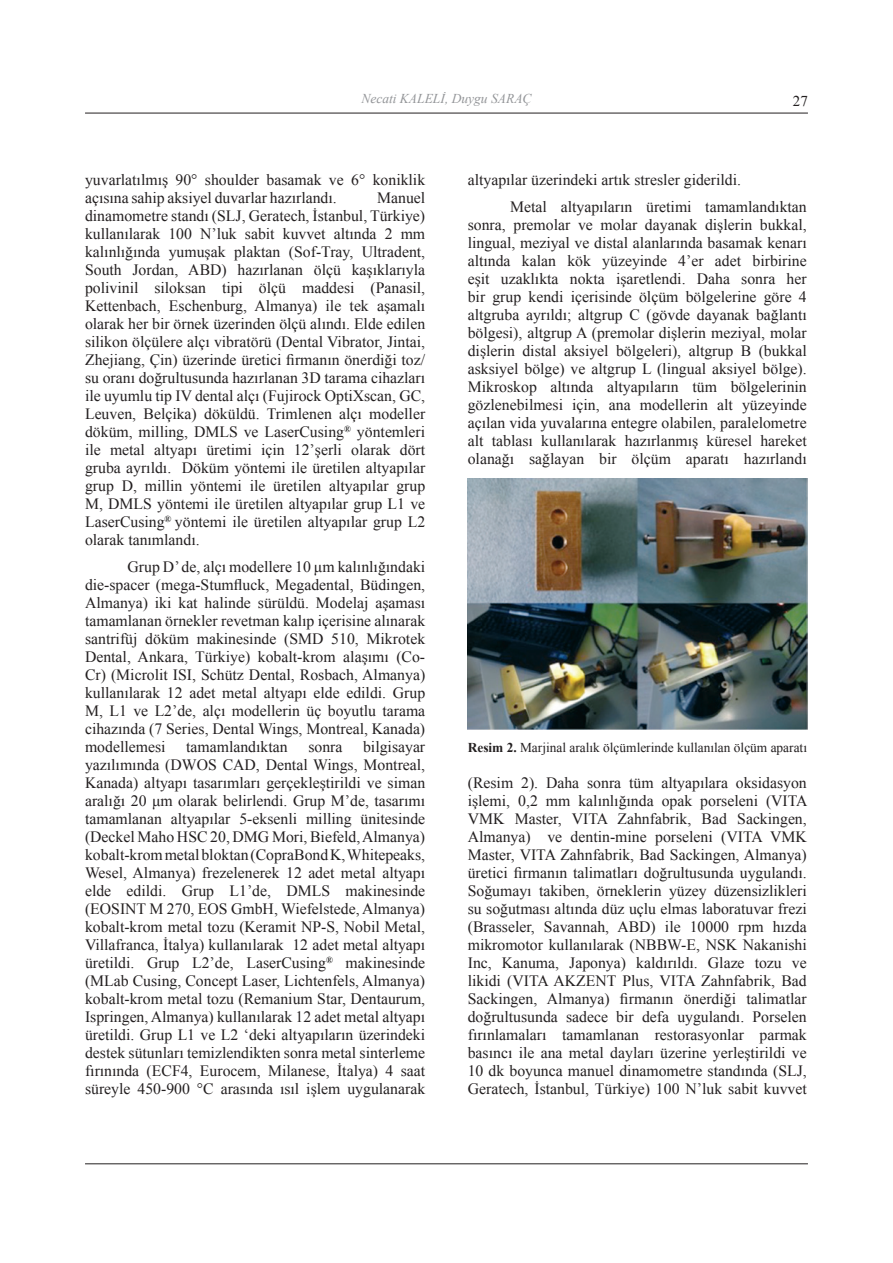
<style>
.page{position:relative;width:893px;height:1263px;background:#fff}
.page>*{position:absolute;margin:0;border:0;box-sizing:border-box;transform-origin:0 0}
.t1{font:15.75px/18px "Times New Roman";color:#231f20;text-align:justify}
.t2{font:15px "Times New Roman";color:#231f20}
.t3{font:13.5px "Times New Roman";color:#231f20}
.t4{font:italic 13.5px "Times New Roman";color:#939598}
.s1{font-weight:700}
</style>
<div class="page">
<hr style="left:85px;top:1163px;width:723px;height:1px;background:#231f20">
<hr style="left:85px;top:113px;width:723px;height:1px;background:#231f20">
<img style="left:468px;top:478px;width:340px;height:251px">
<p class="t4" style="left:361px;top:89px;width:172px">Necati KALELI, Duygu SARAÇ</p>
<p class="t2" style="left:793px;top:91px;width:16px">27</p>
<p class="t1" style="left:510px;top:166px;width:298px;line-height:26.5px;text-indent:-43px">altyapılar üzerindeki artık stresler giderildi.<br>Metal altyapıların üretimi tamamlandıktan</p>
<p class="t1" style="left:468px;top:215px;width:341px">sonra, premolar ve molar dayanak dişlerin bukkal, lingual, meziyal ve distal alanlarında basamak kenarı altında kalan kök yüzeyinde 4’er adet birbirine eşit uzaklıkta nokta işaretlendi. Daha sonra her bir grup kendi içerisinde ölçüm bölgelerine göre 4 altgruba ayrıldı; altgrup C (gövde dayanak bağlantı bölgesi), altgrup A (premolar dişlerin meziyal, molar dişlerin distal aksiyel bölgeleri), altgrup B (bukkal asksiyel bölge) ve altgrup L (lingual aksiyel bölge).<br>Mikroskop altında altyapıların tüm bölgelerinin gözlenebilmesi için, ana modellerin alt yüzeyinde açılan vida yuvalarına entegre olabilen, paralelometre alt tablası kullanılarak hazırlanmış küresel hareket olanağı sağlayan bir ölçüm aparatı hazırlandı</p>
<p class="t1" style="left:85px;top:171px;width:342px">yuvarlatılmış 90° shoulder basamak ve 6° koniklik açısına sahip aksiyel duvarlar hazırlandı.</p>
<p class="t1" style="left:85px;top:189px;width:342px;text-indent:292px">Manuel dinamometre standı (SLJ, Geratech, İstanbul, Türkiye) kullanılarak 100 N’luk sabit kuvvet altında 2 mm kalınlığında yumuşak plaktan (Sof-Tray, Ultradent, South Jordan, ABD) hazırlanan ölçü kaşıklarıyla polivinil siloksan tipi ölçü maddesi (Panasil, Kettenbach, Eschenburg, Almanya) ile tek aşamalı olarak her bir örnek üzerinden ölçü alındı. Elde edilen silikon ölçülere alçı vibratörü (Dental Vibrator, Jintai, Zhejiang, Çin) üzerinde üretici firmanın önerdiği toz/ su oranı doğrultusunda hazırlanan 3D tarama cihazları ile uyumlu tip IV dental alçı (Fujirock OptiXscan, GC, Leuven, Belçika) döküldü. Trimlenen alçı modeller döküm, milling, DMLS ve LaserCusing<sup>®</sup> yöntemleri ile metal altyapı üretimi için 12’şerli olarak dört gruba ayrıldı. Döküm yöntemi ile üretilen altyapılar grup D, millin yöntemi ile üretilen altyapılar grup M, DMLS yöntemi ile üretilen altyapılar grup L1 ve LaserCusing<sup>®</sup> yöntemi ile üretilen altyapılar grup L2 olarak tanımlandı.</p>
<p class="t1" style="left:85px;top:557px;width:342px;text-indent:43px">Grup D’ de, alçı modellere 10 μm kalınlığındaki die-spacer (mega-Stumfluck, Megadental, Büdingen, Almanya) iki kat halinde sürüldü. Modelaj aşaması tamamlanan örnekler revetman kalıp içerisine alınarak santrifüj döküm makinesinde (SMD 510, Mikrotek Dental, Ankara, Türkiye) kobalt-krom alaşımı (Co-Cr) (Microlit ISI, Schütz Dental, Rosbach, Almanya) kullanılarak 12 adet metal altyapı elde edildi. Grup M, L1 ve L2’de, alçı modellerin üç boyutlu tarama cihazında (7 Series, Dental Wings, Montreal, Kanada) modellemesi</p>
<p class="t1" style="left:85px;top:737px;width:342px;text-indent:278px">bilgisayar yazılımında (DWOS CAD, Dental Wings, Montreal, Kanada) altyapı tasarımları gerçekleştirildi ve siman aralığı 20 μm olarak belirlendi. Grup M’de, tasarımı tamamlanan altyapılar 5-eksenli milling ünitesinde (Deckel Maho HSC 20, DMG Mori, Biefeld, Almanya) kobalt-krom metal bloktan (CopraBond K, Whitepeaks, Wesel, Almanya) frezelenerek 12 adet metal altyapı elde edildi. Grup L1’de, DMLS makinesinde (EOSINT M 270, EOS GmbH, Wiefelstede, Almanya) kobalt-krom metal tozu (Keramit NP-S, Nobil Metal, Villafranca, İtalya) kullanılarak 12 adet metal altyapı üretildi. Grup L2’de, LaserCusing<sup>®</sup> makinesinde (MLab Cusing, Concept Laser, Lichtenfels, Almanya) kobalt-krom metal tozu (Remanium Star, Dentaurum, Ispringen, Almanya) kullanılarak 12 adet metal altyapı üretildi. Grup L1 ve L2 ‘deki altyapıların üzerindeki destek sütunları temizlendikten sonra metal sinterleme fırınında (ECF4, Eurocem, Milanese, İtalya) 4 saat süreyle 450-900 °C arasında ısıl işlem uygulanarak</p>
<p class="t3" style="left:468px;top:739px;width:341px"><span class="s1">Resim 2.</span> Marjinal aralık ölçümlerinde kullanılan ölçüm aparatı</p>
<p class="t1" style="left:186px;top:737px;width:103px">tamamlandıktan</p>
<p class="t1" style="left:308px;top:737px;width:36px">sonra</p>
<p class="t1" style="left:468px;top:773px;width:341px">(Resim 2). Daha sonra tüm altyapılara oksidasyon işlemi, 0,2 mm kalınlığında opak porseleni (VITA VMK Master, VITA Zahnfabrik, Bad Sackingen, Almanya) ve dentin-mine porseleni (VITA VMK Master, VITA Zahnfabrik, Bad Sackingen, Almanya) üretici firmanın talimatları doğrultusunda uygulandı.<br>Soğumayı takiben, örneklerin yüzey düzensizlikleri su soğutması altında düz uçlu elmas laboratuvar frezi (Brasseler, Savannah, ABD) ile 10000 rpm hızda mikromotor kullanılarak (NBBW-E, NSK Nakanishi Inc, Kanuma, Japonya) kaldırıldı. Glaze tozu ve likidi (VITA AKZENT Plus, VITA Zahnfabrik, Bad Sackingen, Almanya) firmanın önerdiği talimatlar doğrultusunda sadece bir defa uygulandı. Porselen fırınlamaları tamamlanan restorasyonlar parmak basıncı ile ana metal dayları üzerine yerleştirildi ve 10 dk boyunca manuel dinamometre standında (SLJ, Geratech, İstanbul, Türkiye) 100 N’luk sabit kuvvet</p>
</div>
